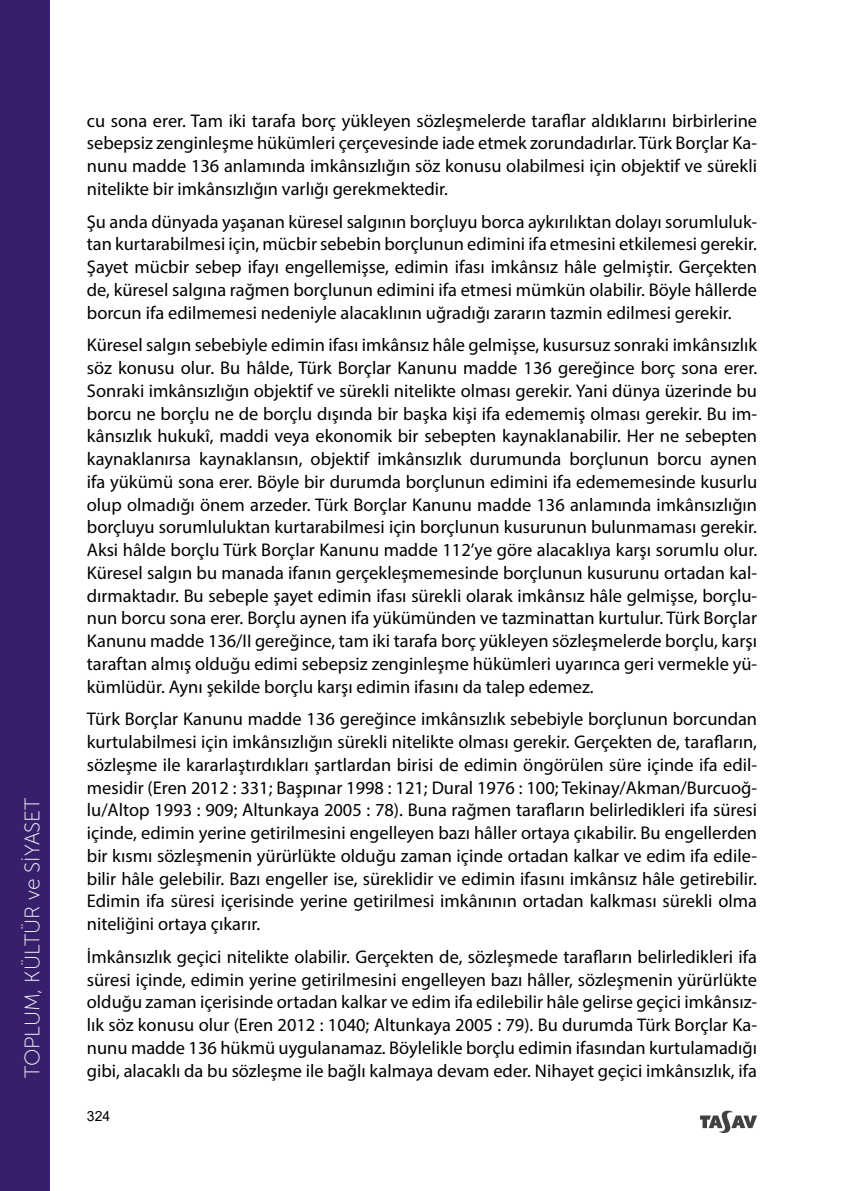
<style>
.page{position:relative;width:844px;height:1191px;background:#fff}
.page>*{position:absolute;margin:0;border:0;box-sizing:border-box;transform-origin:0 0}
.t1{font:21px "Museo Sans 100";color:#fff}
.t2{font:18.38px/22.8px "Myriad Pro";color:#000;text-align:justify}
.t3{font:14px "Arial";color:#000}
</style>
<div class="page">
<svg style="left:700px;top:1110px;width:56px;height:23px"></svg>
<div style="left:0;top:0;width:50px;height:1191px;background:#381f6c"></div>
<p class="t1" style="left:21px;top:1078px;width:282px;rotate:-90deg">TOPLUM, KÜLTÜR ve SİYASET</p>
<p class="t2" style="left:87px;top:109px;width:671px">cu sona erer. Tam iki tarafa borç yükleyen sözleşmelerde taraflar aldıklarını birbirlerine sebepsiz zenginleşme hükümleri çerçevesinde iade etmek zorundadırlar. Türk Borçlar Ka&shy;nunu madde 136 anlamında imkânsızlığın söz konusu olabilmesi için objektif ve sürekli nitelikte bir imkânsızlığın varlığı gerekmektedir.</p>
<p class="t2" style="left:87px;top:210px;width:671px">Şu anda dünyada yaşanan küresel salgının borçluyu borca aykırılıktan dolayı sorumluluk&shy;tan kurtarabilmesi için, mücbir sebebin borçlunun edimini ifa etmesini etkilemesi gerekir.<br>Şayet mücbir sebep ifayı engellemişse, edimin ifası imkânsız hâle gelmiştir. Gerçekten de, küresel salgına rağmen borçlunun edimini ifa etmesi mümkün olabilir. Böyle hâllerde borcun ifa edilmemesi nedeniyle alacaklının uğradığı zararın tazmin edilmesi gerekir.</p>
<p class="t2" style="left:87px;top:333px;width:671px">Küresel salgın sebebiyle edimin ifası imkânsız hâle gelmişse, kusursuz sonraki imkânsızlık söz konusu olur. Bu hâlde, Türk Borçlar Kanunu madde 136 gereğince borç sona erer.<br>Sonraki imkânsızlığın objektif ve sürekli nitelikte olması gerekir. Yani dünya üzerinde bu borcu ne borçlu ne de borçlu dışında bir başka kişi ifa edememiş olması gerekir. Bu im&shy;kânsızlık hukukî, maddi veya ekonomik bir sebepten kaynaklanabilir. Her ne sebepten kaynaklanırsa kaynaklansın, objektif imkânsızlık durumunda borçlunun borcu aynen ifa yükümü sona erer. Böyle bir durumda borçlunun edimini ifa edememesinde kusurlu olup olmadığı önem arzeder. Türk Borçlar Kanunu madde 136 anlamında imkânsızlığın borçluyu sorumluluktan kurtarabilmesi için borçlunun kusurunun bulunmaması gerekir.<br>Aksi hâlde borçlu Türk Borçlar Kanunu madde 112’ye göre alacaklıya karşı sorumlu olur.<br>Küresel salgın bu manada ifanın gerçekleşmemesinde borçlunun kusurunu ortadan kal&shy;dırmaktadır. Bu sebeple şayet edimin ifası sürekli olarak imkânsız hâle gelmişse, borçlu&shy;nun borcu sona erer. Borçlu aynen ifa yükümünden ve tazminattan kurtulur. Türk Borçlar Kanunu madde 136/II gereğince, tam iki tarafa borç yükleyen sözleşmelerde borçlu, karşı taraftan almış olduğu edimi sebepsiz zenginleşme hükümleri uyarınca geri vermekle yü&shy;kümlüdür. Aynı şekilde borçlu karşı edimin ifasını da talep edemez.</p>
<p class="t2" style="left:87px;top:707px;width:671px">Türk Borçlar Kanunu madde 136 gereğince imkânsızlık sebebiyle borçlunun borcundan kurtulabilmesi için imkânsızlığın sürekli nitelikte olması gerekir. Gerçekten de, tarafların, sözleşme ile kararlaştırdıkları şartlardan birisi de edimin öngörülen süre içinde ifa edil&shy;mesidir (Eren 2012 : 331; Başpınar 1998 : 121; Dural 1976 : 100; Tekinay/Akman/Burcuoğ&shy;lu/Altop 1993 : 909; Altunkaya 2005 : 78). Buna rağmen tarafların belirledikleri ifa süresi içinde, edimin yerine getirilmesini engelleyen bazı hâller ortaya çıkabilir. Bu engellerden bir kısmı sözleşmenin yürürlükte olduğu zaman içinde ortadan kalkar ve edim ifa edile&shy;bilir hâle gelebilir. Bazı engeller ise, süreklidir ve edimin ifasını imkânsız hâle getirebilir.<br>Edimin ifa süresi içerisinde yerine getirilmesi imkânının ortadan kalkması sürekli olma niteliğini ortaya çıkarır.</p>
<p class="t2" style="left:87px;top:945px;width:671px">İmkânsızlık geçici nitelikte olabilir. Gerçekten de, sözleşmede tarafların belirledikleri ifa süresi içinde, edimin yerine getirilmesini engelleyen bazı hâller, sözleşmenin yürürlükte olduğu zaman içerisinde ortadan kalkar ve edim ifa edilebilir hâle gelirse geçici imkânsız&shy;lık söz konusu olur (Eren 2012 : 1040; Altunkaya 2005 : 79). Bu durumda Türk Borçlar Ka&shy;nunu madde 136 hükmü uygulanamaz. Böylelikle borçlu edimin ifasından kurtulamadığı gibi, alacaklı da bu sözleşme ile bağlı kalmaya devam eder. Nihayet geçici imkânsızlık, ifa</p>
<p class="t3" style="left:87px;top:1106px;width:25px">324</p>
</div>
